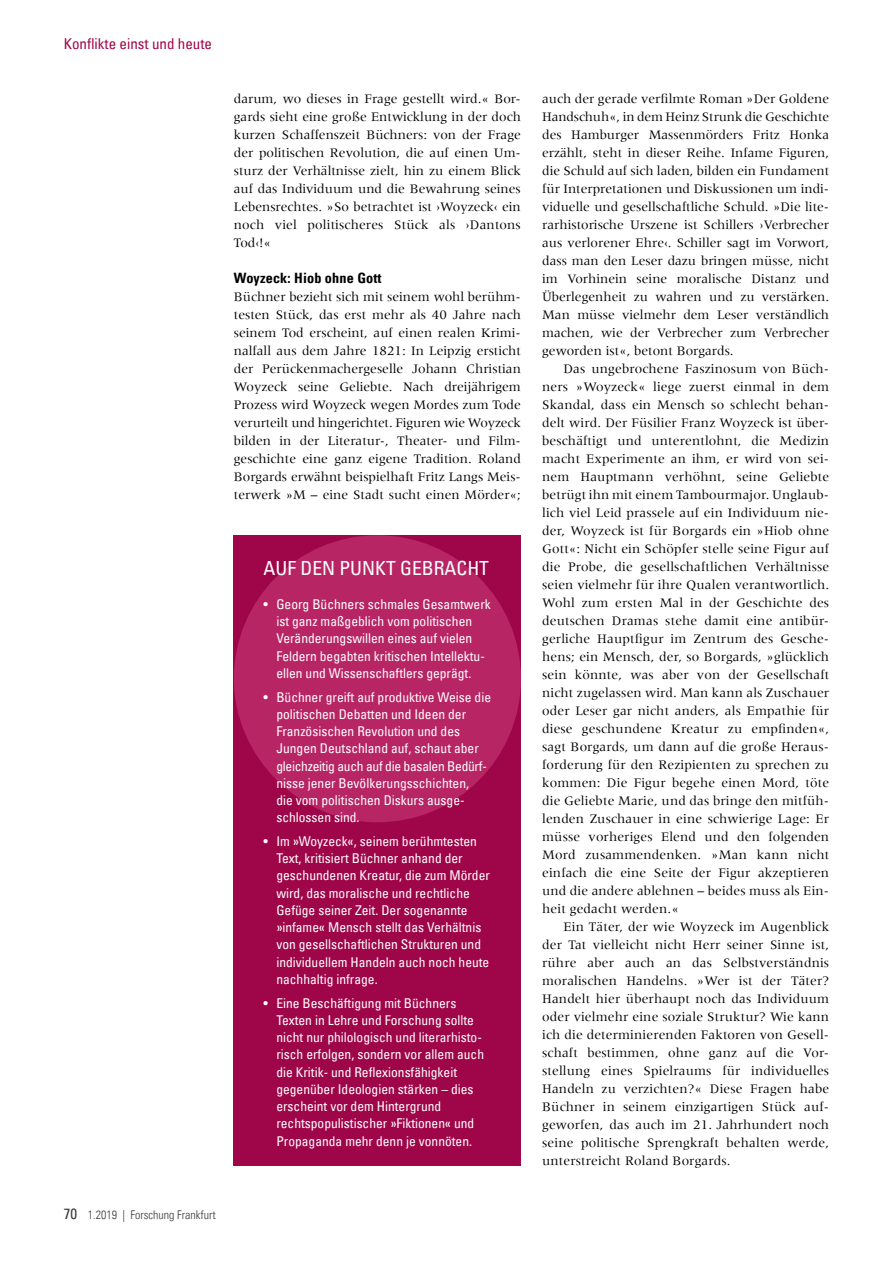
<style>
.page{position:relative;width:893px;height:1263px;background:#fff}
.page>*{position:absolute;margin:0;border:0;box-sizing:border-box;transform-origin:0 0}
.t1{font:condensed 19.5px "Univers Com 57";color:#fff}
.t2{font:condensed 15px "Univers Com 57";color:#9f0649}
.t3{font:14.25px "Univers Com 67 Bold Cond";letter-spacing:.01em;color:#000}
.t4{font:13.5px/18px "Meridien";letter-spacing:.01em;color:#000;text-align:justify}
.t5{font:condensed 13.5px/17.2px "Univers Com 57";color:#fff}
.t6{font:12px "Univers Com 47 Light Cond";color:#3c3c3b}
.s1{font-family:"Univers Com 57";font-stretch:condensed;font-size:15px}
</style>
<div class="page">
<div style="left:234px;top:535px;width:287px;height:630px;background:#9f0649"></div>
<div style="left:234px;top:535px;width:287px;height:287px;background:#b82565;border-radius:50%"></div>
<p class="t2" style="left:64px;top:34px;width:150px">Konflikte einst und heute</p>
<p class="t4" style="left:234px;top:90px;width:289px">darum, wo dieses in Frage gestellt wird.« Bor&shy;gards sieht eine große Entwicklung in der doch kurzen Schaffenszeit Büchners: von der Frage der politischen Revolution, die auf einen Um&shy;sturz der Verhältnisse zielt, hin zu einem Blick auf das Individuum und die Bewahrung seines Lebensrechtes. »So betrachtet ist ›Woyzeck‹ ein noch viel politischeres Stück als ›Dantons Tod‹!«</p>
<p class="t3" style="left:234px;top:269px;width:149px">Woyzeck: Hiob ohne Gott</p>
<p class="t4" style="left:234px;top:288px;width:289px;text-align:left">Büchner bezieht sich mit seinem wohl berühm&shy;testen Stück, das erst mehr als 40 Jahre nach seinem Tod erscheint, auf einen realen Krimi&shy;nalfall aus dem Jahre 1821: In Leipzig ersticht der Perückenmachergeselle Johann Christian Woyzeck seine Geliebte. Nach dreijährigem Prozess wird Woyzeck wegen Mordes zum Tode verurteilt und hingerichtet. Figuren wie Woyzeck bilden in der Literatur-, Theater- und Film&shy;geschichte eine ganz eigene Tradition. Roland Borgards erwähnt beispielhaft Fritz Langs Meis&shy;terwerk »M – eine Stadt sucht einen Mörder«;</p>
<h1 class="t1" style="left:264px;top:555px;width:227px">AUF DEN PUNKT GEBRACHT</h1>
<p class="t5" style="left:264px;top:595px;width:229px;text-align:center">• Georg Büchners schmales Gesamtwerk ist ganz maßgeblich vom politischen Veränderungswillen eines auf vielen Feldern begabten kritischen Intellektu&shy;ellen und Wissenschaftlers geprägt.</p>
<p class="t5" style="left:276px;top:688px;width:216px;text-indent:-13px">• Büchner greift auf produktive Weise die politischen Debatten und Ideen der Französischen Revolution und des Jungen Deutschland auf, schaut aber gleichzeitig auch auf die basalen Bedürf&shy;nisse jener Bevölkerungsschichten,<br>die vom politischen Diskurs ausge&shy;schlossen sind.</p>
<p class="t5" style="left:276px;top:832px;width:215px;text-indent:-13px">• Im »Woyzeck«, seinem berühmtesten Text, kritisiert Büchner anhand der geschundenen Kreatur, die zum Mörder wird, das moralische und rechtliche Gefüge seiner Zeit. Der sogenannte »infame« Mensch stellt das Verhältnis von gesellschaftlichen Strukturen und individuellem Handeln auch noch heute nachhaltig infrage.</p>
<p class="t5" style="left:276px;top:994px;width:209px;text-indent:-13px">• Eine Beschäftigung mit Büchners Texten in Lehre und Forschung sollte nicht nur philologisch und literarhisto&shy;risch erfolgen, sondern vor allem auch die Kritik- und Reflexionsfähigkeit gegenüber Ideologien stärken – dies erscheint vor dem Hintergrund rechtspopulistischer »Fiktionen« und Propaganda mehr denn je vonnöten.</p>
<p class="t6" style="left:64px;top:1208px;width:153px"><span class="s1">70</span> 1.2019 | Forschung Frankfurt</p>
<p class="t4" style="left:542px;top:90px;width:289px">auch der gerade verfilmte Roman »Der Goldene Handschuh«, in dem Heinz Strunk die Geschichte des Hamburger Massenmörders Fritz Honka erzählt, steht in dieser Reihe. Infame Figuren, die Schuld auf sich laden, bilden ein Fundament für Interpretationen und Diskussionen um indi&shy;viduelle und gesellschaftliche Schuld. »Die lite&shy;rarhistorische Urszene ist Schillers ›Verbrecher aus verlorener Ehre‹. Schiller sagt im Vorwort, dass man den Leser dazu bringen müsse, nicht im Vorhinein seine moralische Distanz und Überlegenheit zu wahren und zu verstärken.<br>Man müsse vielmehr dem Leser verständlich machen, wie der Verbrecher zum Verbrecher geworden ist«, betont Borgards.</p>
<p class="t4" style="left:542px;top:360px;width:289px;text-indent:21px">Das ungebrochene Faszinosum von Büch&shy;ners »Woyzeck« liege zuerst einmal in dem Skandal, dass ein Mensch so schlecht behan&shy;delt wird. Der Füsilier Franz Woyzeck ist über&shy;beschäftigt und unterentlohnt, die Medizin macht Experimente an ihm, er wird von sei&shy;nem Hauptmann verhöhnt, seine Geliebte betrügt ihn mit einem Tambourmajor. Unglaub&shy;lich viel Leid prassele auf ein Individuum nie&shy;der, Woyzeck ist für Borgards ein »Hiob ohne Gott«: Nicht ein Schöpfer stelle seine Figur auf die Probe, die gesellschaftlichen Verhältnisse seien vielmehr für ihre Qualen verantwortlich.<br>Wohl zum ersten Mal in der Geschichte des deutschen Dramas stehe damit eine antibür&shy;gerliche Hauptfigur im Zentrum des Gesche&shy;hens; ein Mensch, der, so Borgards, »glücklich sein könnte, was aber von der Gesellschaft nicht zugelassen wird. Man kann als Zuschauer oder Leser gar nicht anders, als Empathie für diese geschundene Kreatur zu empfinden«, sagt Borgards, um dann auf die große Heraus&shy;forderung für den Rezipienten zu sprechen zu kommen: Die Figur begehe einen Mord, töte die Geliebte Marie, und das bringe den mitfüh&shy;lenden Zuschauer in eine schwierige Lage: Er müsse vorheriges Elend und den folgenden Mord zusammendenken. »Man kann nicht einfach die eine Seite der Figur akzeptieren und die andere ablehnen – beides muss als Ein&shy;heit gedacht werden.«</p>
<p class="t4" style="left:542px;top:917px;width:289px;text-align:left;text-indent:21px">Ein Täter, der wie Woyzeck im Augenblick der Tat vielleicht nicht Herr seiner Sinne ist, rühre aber auch an das Selbstverständnis moralischen Handelns. »Wer ist der Täter?<br>Handelt hier überhaupt noch das Individuum oder vielmehr eine soziale Struktur? Wie kann ich die determinierenden Faktoren von Gesell&shy;schaft bestimmen, ohne ganz auf die Vor&shy;stellung eines Spielraums für individuelles Handeln zu verzichten?« Diese Fragen habe Büchner in seinem einzigartigen Stück auf&shy;geworfen, das auch im 21. Jahrhundert noch seine politische Sprengkraft behalten werde, unterstreicht Roland Borgards.</p>
</div>
